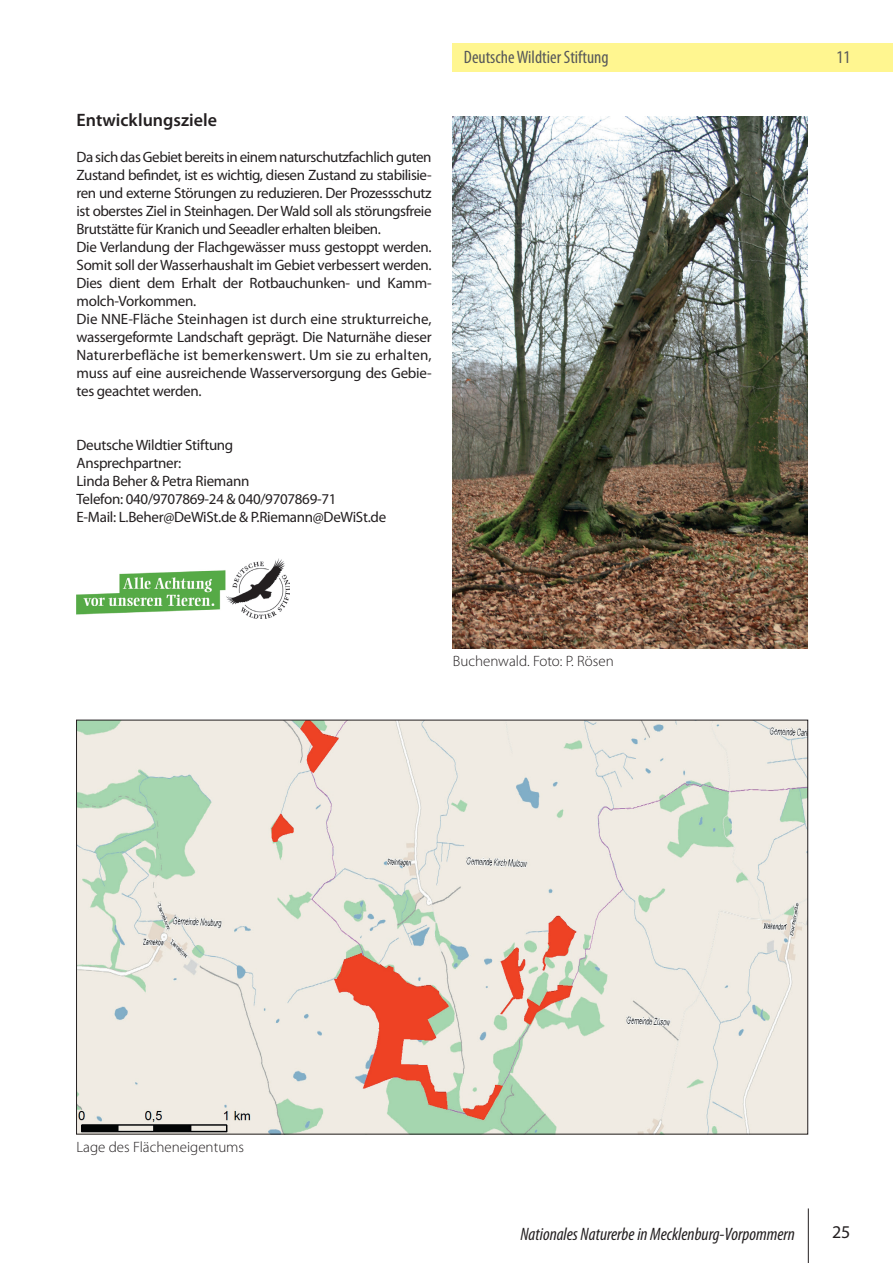
<style>
.page{position:relative;width:893px;height:1263px;background:#fff}
.page>*{position:absolute;margin:0;border:0;box-sizing:border-box;transform-origin:0 0}
.t1{font:italic condensed 18px "Myriad Pro";color:#231f20}
.t2{font:condensed 18px "Myriad Pro";color:#57585a}
.t3{font:600 18px "Myriad Pro";color:#231f20}
.t4{font:18px "Myriad Pro";color:#231f20}
.t5{font:15px/18px "Myriad Pro";letter-spacing:-.02em;color:#231f20}
.t6{font:300 15px "Myriad Pro";color:#231f20}
</style>
<div class="page">
<hr style="left:808px;top:1208px;width:1px;height:55px;background:#231f20">
<div style="left:453px;top:44px;width:440px;height:28px;background:#fff690"></div>
<img style="left:453px;top:117px;width:355px;height:531px">
<img style="left:78px;top:722px;width:728px;height:410px">
<img style="left:77px;top:558px;width:212px;height:61px">
<p class="t3" style="left:77px;top:110px;width:142px">Entwicklungsziele</p>
<p class="t5" style="left:77px;top:148px;width:357px">Da sich das Gebiet bereits in einem naturschutzfachlich guten Zustand befindet, ist es wichtig, diesen Zustand zu stabilisie&shy;ren und externe Störungen zu reduzieren. Der Prozessschutz ist oberstes Ziel in Steinhagen. Der Wald soll als störungsfreie Brutstätte für Kranich und Seeadler erhalten bleiben.<br>Die Verlandung der Flachgewässer muss gestoppt werden.<br>Somit soll der Wasserhaushalt im Gebiet verbessert werden.<br>Dies dient dem Erhalt der Rotbauchunken- und Kamm&shy;molch-Vorkommen.<br>Die NNE-Fläche Steinhagen ist durch eine strukturreiche, wassergeformte Landschaft geprägt. Die Naturnähe dieser Naturerbefläche ist bemerkenswert. Um sie zu erhalten, muss auf eine ausreichende Wasserversorgung des Gebie&shy;tes geachtet werden.</p>
<p class="t5" style="left:77px;top:436px;width:311px">Deutsche Wildtier Stiftung<br>Ansprechpartner:<br>Linda Beher &amp; Petra Riemann<br>Telefon: 040/9707869-24 &amp; 040/9707869-71<br>E-Mail: L.Beher@DeWiSt.de &amp; P.Riemann@DeWiSt.de</p>
<p class="t2" style="left:464px;top:47px;width:146px">Deutsche Wildtier Stiftung</p>
<p class="t6" style="left:453px;top:653px;width:162px">Buchenwald. Foto: P. Rösen</p>
<p class="t2" style="left:837px;top:46px;width:15px">11</p>
<p class="t6" style="left:77px;top:1139px;width:169px">Lage des Flächeneigentums</p>
<p class="t1" style="left:520px;top:1223px;width:276px">Nationales Naturerbe in Mecklenburg-Vorpommern</p>
<p class="t4" style="left:832px;top:1222px;width:20px">25</p>
</div>
